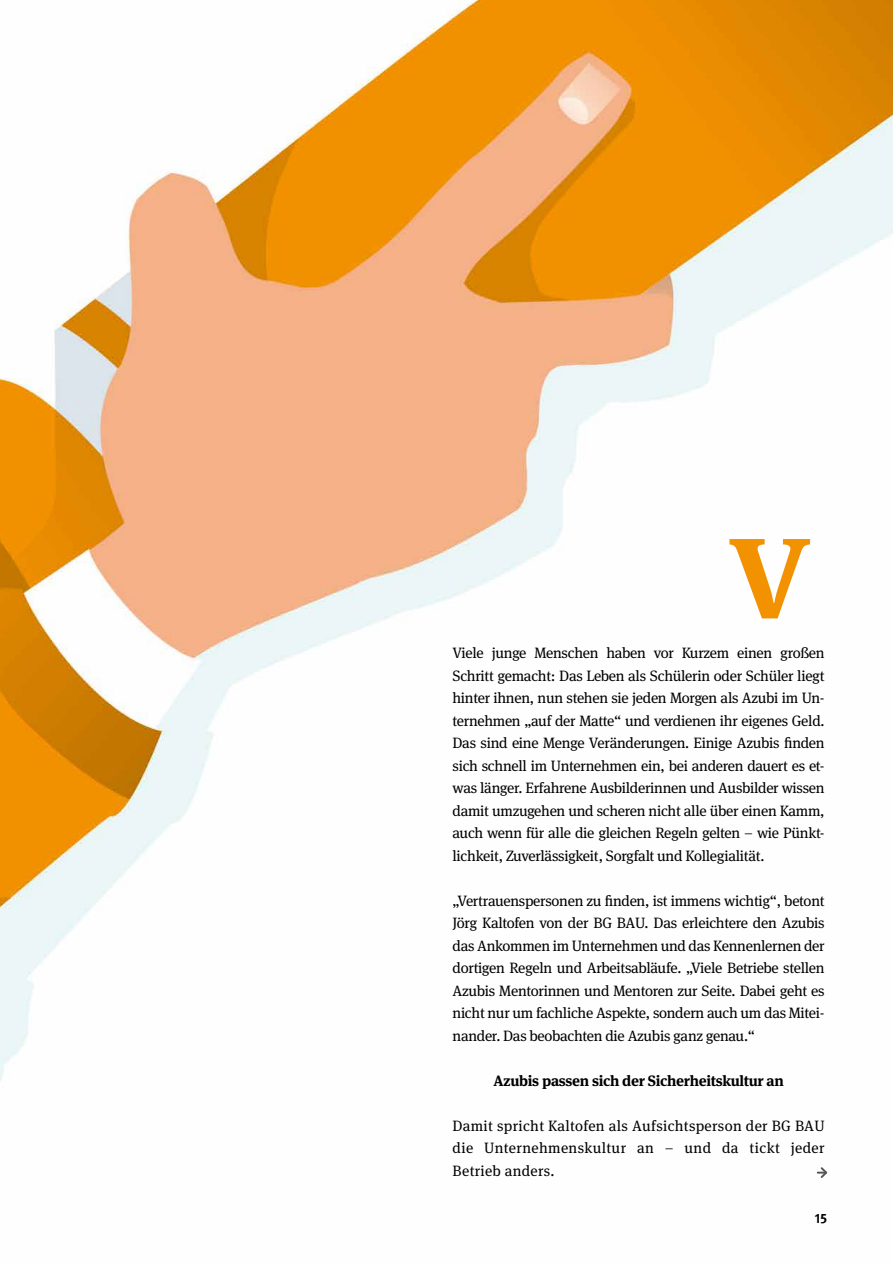
<style>
.page{position:relative;width:893px;height:1263px;background:#fff}
.page>*{position:absolute;margin:0;border:0;box-sizing:border-box;transform-origin:0 0}
.t1{font:700 114.15px "DGUV Meta Serif";color:#f39200;scale:1.07 1}
.t2{font:15px/22.5px "DGUV Meta Serif";letter-spacing:-.02em;color:#000;text-align:justify}
.t3{font:700 15px "DGUV Meta Serif";letter-spacing:-.02em;color:#000}
.t4{font:700 13.5px "DGUV Meta";color:#000}
</style>
<div class="page">
<img style="left:0;top:0;width:893px;height:1173px">
<svg style="left:817px;top:1167px;width:10px;height:11px"></svg>
<h1 class="t1" style="left:727px;top:509px;width:81px">V</h1>
<p class="t2" style="left:453px;top:642px;width:374px">Viele junge Menschen haben vor Kurzem einen großen Schritt gemacht: Das Leben als Schülerin oder Schüler liegt hinter ihnen, nun stehen sie jeden Morgen als Azubi im Un&shy;ternehmen „auf der Matte“ und verdienen ihr eigenes Geld.<br>Das sind eine Menge Veränderungen. Einige Azubis finden sich schnell im Unternehmen ein, bei anderen dauert es et&shy;was länger. Erfahrene Ausbilderinnen und Ausbilder wissen damit umzugehen und scheren nicht alle über einen Kamm, auch wenn für alle die gleichen Regeln gelten – wie Pünkt&shy;lichkeit, Zuverlässigkeit, Sorgfalt und Kollegialität.</p>
<p class="t2" style="left:453px;top:890px;width:374px">„Vertrauenspersonen zu finden, ist immens wichtig“, betont Jörg Kaltofen von der BG BAU. Das erleichtere den Azubis das Ankommen im Unternehmen und das Kennenlernen der dortigen Regeln und Arbeitsabläufe. „Viele Betriebe stellen Azubis Mentorinnen und Mentoren zur Seite. Dabei geht es nicht nur um fachliche Aspekte, sondern auch um das Mitei&shy;nander. Das beobachten die Azubis ganz genau.“</p>
<h4 class="t3" style="left:493px;top:1071px;width:292px">Azubis passen sich der Sicherheitskultur an</h4>
<p class="t2" style="left:453px;top:1115px;width:374px">Damit spricht Kaltofen als Aufsichtsperson der BG BAU die Unternehmenskultur an – und da tickt jeder Betrieb anders.</p>
<p class="t4" style="left:815px;top:1210px;width:14px">15</p>
</div>
